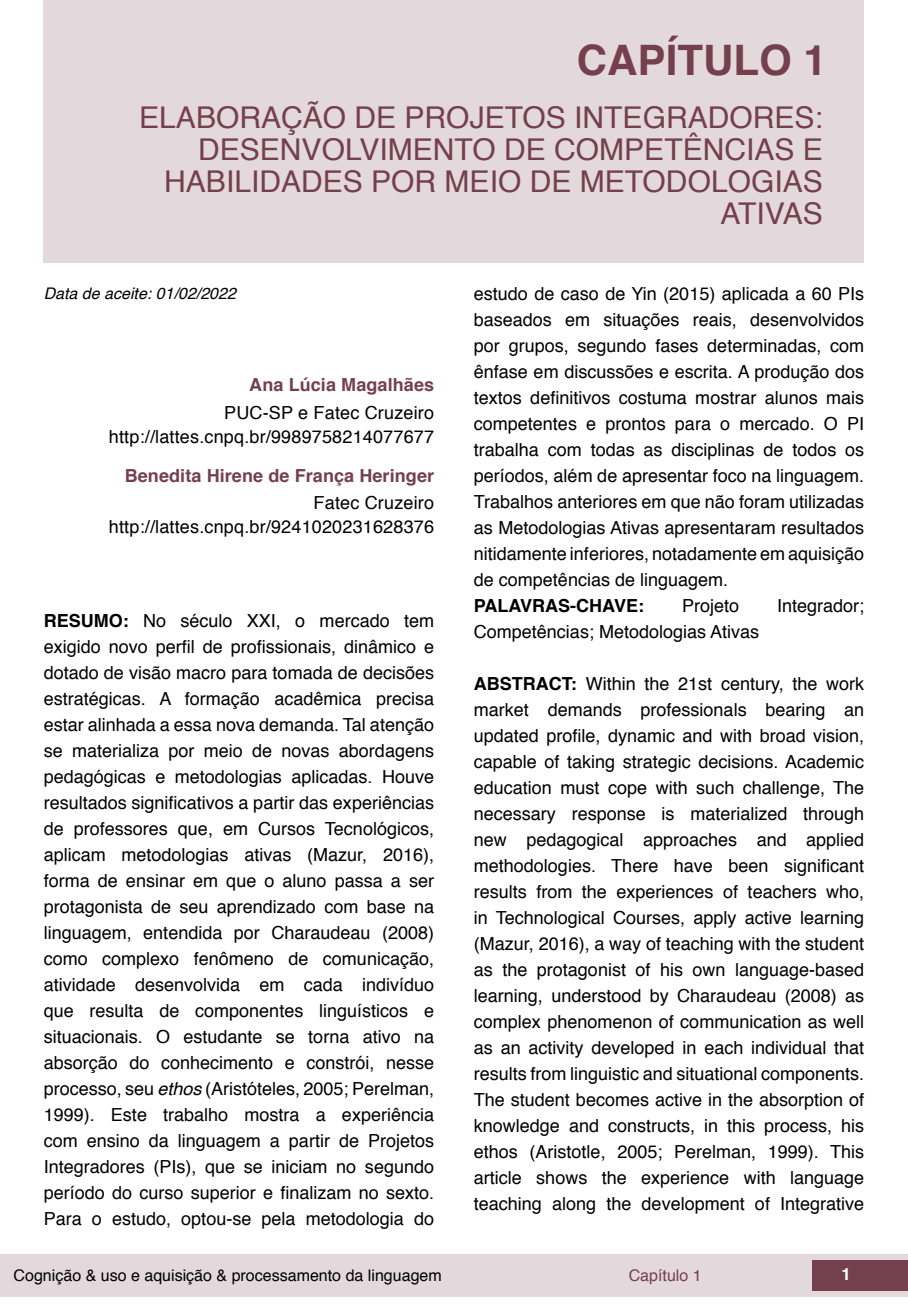
<style>
.page{position:relative;width:908px;height:1304px;background:#fff}
.page>*{position:absolute;margin:0;border:0;box-sizing:border-box;transform-origin:0 0}
.capítulos{font:700 42px "Helvetica";color:#743f4f}
.nome_artigos{font:30px/32px "Helvetica";color:#743f4f;text-align:right}
.Resumos_e_PC_TXT{font:18px/26px "Helvetica";color:#000;text-align:justify}
.info_autores{font:18px "Helvetica";letter-spacing:.01em;color:#000}
.nome_autores{font:700 18px "Helvetica";letter-spacing:.005em;color:#743f4f}
.Resumos_e_PC_TXT-2{font:700 18px "Helvetica";color:#000}
.t1{font:700 16.8px "Helvetica";color:#fff}
.t2{font:16px "Helvetica";color:#000}
.t3{font:italic 16px "Helvetica";color:#000}
.t4{font:16px "Helvetica";color:#743f4f}
.s1{font-weight:700}
.s2{font-style:italic}
</style>
<div class="page">
<div style="left:0;top:1254px;width:906px;height:43px;background:#e3d8dc"></div>
<div style="left:812px;top:1261px;width:95px;height:30px;background:#743f4f"></div>
<div style="left:44px;top:0;width:819px;height:263px;background:#e3d8dc"></div>
<p class="capítulos" style="left:576px;top:26px;width:251px">CAPÍTULO 1</p>
<p class="nome_artigos" style="left:139px;top:102px;width:684px">ELABORAÇÃO DE PROJETOS INTEGRADORES:<br>DESENVOLVIMENTO DE COMPETÊNCIAS E<br>HABILIDADES POR MEIO DE METODOLOGIAS<br>ATIVAS</p>
<p class="t3" style="left:44px;top:280px;width:194px">Data de aceite: 01/02/2022</p>
<p class="nome_autores" style="left:249px;top:371px;width:186px">Ana Lúcia Magalhães</p>
<p class="info_autores" style="left:224px;top:399px;width:211px">PUC-SP e Fatec Cruzeiro</p>
<p class="info_autores" style="left:109px;top:423px;width:326px">http://lattes.cnpq.br/9989758214077677</p>
<p class="nome_autores" style="left:125px;top:461px;width:311px">Benedita Hirene de França Heringer</p>
<p class="info_autores" style="left:313px;top:489px;width:122px">Fatec Cruzeiro</p>
<p class="info_autores" style="left:109px;top:513px;width:326px">http://lattes.cnpq.br/9241020231628376</p>
<p class="Resumos_e_PC_TXT" style="left:44px;top:609px;width:392px"><span class="s1">RESUMO:</span> No século XXI, o mercado tem exigido novo perfil de profissionais, dinâmico e dotado de visão macro para tomada de decisões estratégicas. A formação acadêmica precisa estar alinhada a essa nova demanda. Tal atenção se materializa por meio de novas abordagens pedagógicas e metodologias aplicadas. Houve resultados significativos a partir das experiências de professores que, em Cursos Tecnológicos, aplicam metodologias ativas (Mazur, 2016), forma de ensinar em que o aluno passa a ser protagonista de seu aprendizado com base na linguagem, entendida por Charaudeau (2008) como complexo fenômeno de comunicação, atividade desenvolvida em cada indivíduo que resulta de componentes linguísticos e situacionais. O estudante se torna ativo na absorção do conhecimento e constrói, nesse processo, seu <span class="s2">ethos</span> (Aristóteles, 2005; Perelman, 1999). Este trabalho mostra a experiência com ensino da linguagem a partir de Projetos Integradores (PIs), que se iniciam no segundo período do curso superior e finalizam no sexto.<br>Para o estudo, optou-se pela metodologia do</p>
<p class="Resumos_e_PC_TXT" style="left:473px;top:281px;width:392px">estudo de caso de Yin (2015) aplicada a 60 PIs baseados em situações reais, desenvolvidos por grupos, segundo fases determinadas, com ênfase em discussões e escrita. A produção dos textos definitivos costuma mostrar alunos mais competentes e prontos para o mercado. O PI trabalha com todas as disciplinas de todos os períodos, além de apresentar foco na linguagem.<br>Trabalhos anteriores em que não foram utilizadas as Metodologias Ativas apresentaram resultados nitidamente inferiores, notadamente em aquisição de competências de linguagem.</p>
<p class="Resumos_e_PC_TXT-2" style="left:473px;top:591px;width:172px">PALAVRAS-CHAVE:</p>
<p class="Resumos_e_PC_TXT" style="left:681px;top:593px;width:59px">Projeto</p>
<p class="Resumos_e_PC_TXT" style="left:776px;top:593px;width:89px">Integrador;</p>
<p class="Resumos_e_PC_TXT" style="left:473px;top:619px;width:287px">Competências; Metodologias Ativas</p>
<p class="Resumos_e_PC_TXT" style="left:473px;top:671px;width:392px"><span class="s1">ABSTRACT:</span> Within the 21st century, the work market demands professionals bearing an updated profile, dynamic and with broad vision, capable of taking strategic decisions. Academic education must cope with such challenge, The necessary response is materialized through new pedagogical approaches and applied methodologies. There have been significant results from the experiences of teachers who, in Technological Courses, apply active learning (Mazur, 2016), a way of teaching with the student as the protagonist of his own language-based learning, understood by Charaudeau (2008) as complex phenomenon of communication as well as an activity developed in each individual that results from linguistic and situational components.<br>The student becomes active in the absorption of knowledge and constructs, in this process, his ethos (Aristotle, 2005; Perelman, 1999). This article shows the experience with language teaching along the development of Integrative</p>
<p class="t2" style="left:14px;top:1263px;width:429px">Cognição &amp; uso e aquisição &amp; processamento da linguagem</p>
<p class="t4" style="left:628px;top:1263px;width:74px">Capítulo 1</p>
<p class="t1" style="left:841px;top:1261px;width:11px">1</p>
</div>
